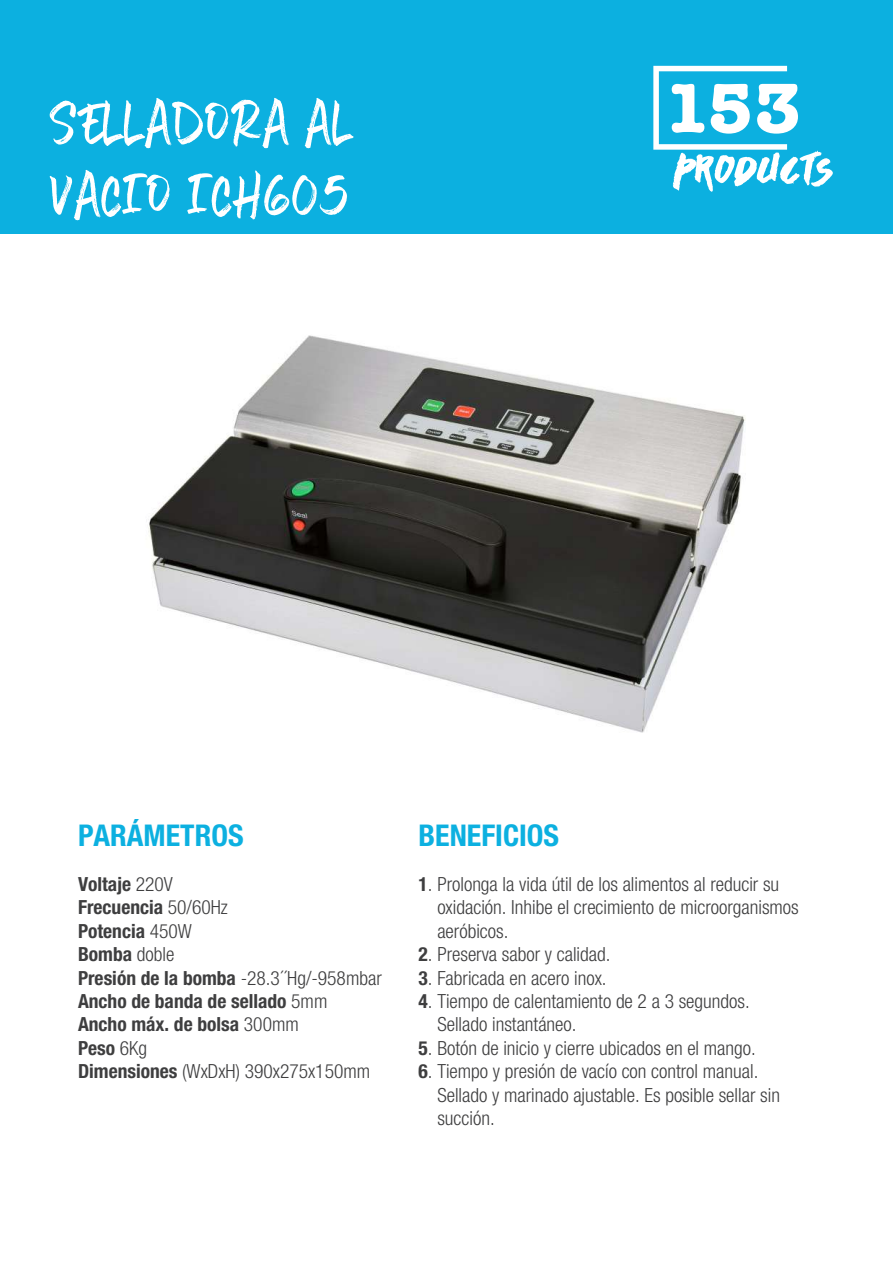
<style>
.page{position:relative;width:893px;height:1263px;background:#fff}
.page>*{position:absolute;margin:0;border:0;box-sizing:border-box;transform-origin:0 0}
.t1{font:60px/72px "Five Boroughs Handwriting Regul";letter-spacing:.01em;color:#fff}
.t2{font:700 condensed 30px "Helvetica Neue";color:#0cb0e0}
.t3{font:300 condensed 19.5px/23.4px "Helvetica Neue";color:#3e3e3f}
.t4{font:700 condensed 19.5px/23.4px "Helvetica Neue";color:#3e3e3f}
.s1{font-weight:300}
.s2{font-weight:700}
</style>
<div class="page">
<div style="left:0;top:0;width:893px;height:234px;background:#0cb0e0"></div>
<svg style="left:653px;top:66px;width:180px;height:126px"></svg>
<img style="left:148px;top:335px;width:598px;height:398px">
<h1 class="t1" style="left:50px;top:86px;width:304px">SELLADORA AL<br>VACIO ICH605</h1>
<h2 class="t2" style="left:78px;top:817px;width:167px">PARÁMETROS</h2>
<p class="t4" style="left:78px;top:872px;width:305px">Voltaje <span class="s1">220V<br></span>Frecuencia <span class="s1">50/60Hz<br></span>Potencia <span class="s1">450W<br></span>Bomba <span class="s1">doble<br></span>Presión de la bomba <span class="s1">-28.3´´Hg/-958mbar<br></span>Ancho de banda de sellado <span class="s1">5mm<br></span>Ancho máx. de bolsa <span class="s1">300mm<br></span>Peso <span class="s1">6Kg<br></span>Dimensiones <span class="s1">(WxDxH) 390x275x150mm</span></p>
<h2 class="t2" style="left:419px;top:817px;width:142px">BENEFICIOS</h2>
<p class="t3" style="left:437px;top:872px;width:363px;text-indent:-19px"><span class="s2">1</span>. Prolonga la vida útil de los alimentos al reducir su oxidación. Inhibe el crecimiento de microorganismos aeróbicos.</p>
<p class="t3" style="left:419px;top:942px;width:193px"><span class="s2">2</span>. Preserva sabor y calidad.</p>
<p class="t3" style="left:419px;top:966px;width:189px"><span class="s2">3</span>. Fabricada en acero inox.</p>
<p class="t3" style="left:437px;top:989px;width:314px;text-indent:-19px"><span class="s2">4</span>. Tiempo de calentamiento de 2 a 3 segundos.<br>Sellado instantáneo.</p>
<p class="t3" style="left:419px;top:1036px;width:339px"><span class="s2">5</span>. Botón de inicio y cierre ubicados en el mango.</p>
<p class="t3" style="left:437px;top:1059px;width:344px;text-indent:-19px"><span class="s2">6</span>. Tiempo y presión de vacío con control manual.<br>Sellado y marinado ajustable. Es posible sellar sin succión.</p>
</div>
